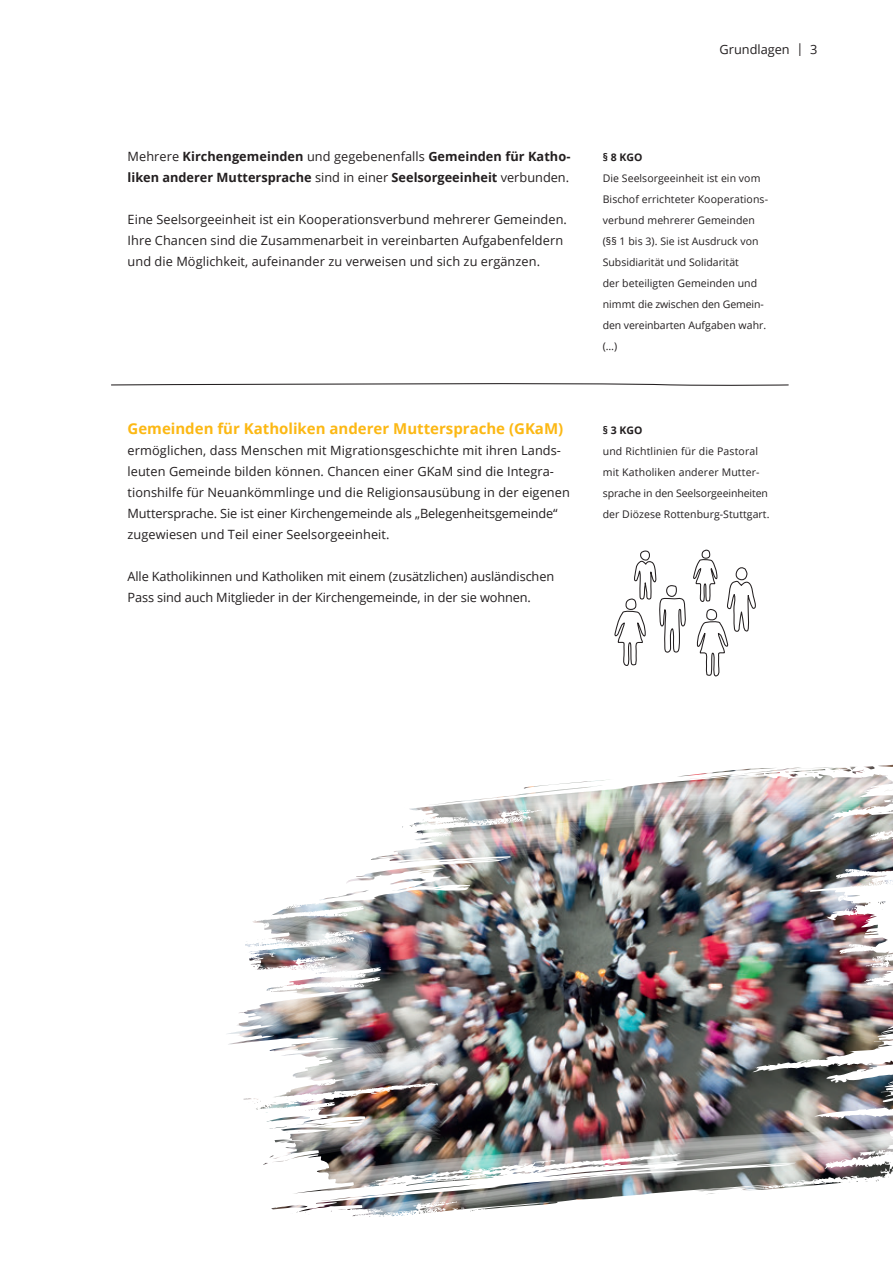
<style>
.page{position:relative;width:893px;height:1263px;background:#fff}
.page>*{position:absolute;margin:0;border:0;box-sizing:border-box;transform-origin:0 0}
.Zwischenüberschrifte{font:700 15px "Open Sans";color:#fcb814}
.Copytext{font:12.75px/21px "Open Sans";letter-spacing:.005em;color:#231f20}
.Copytext-2{font:700 12.75px/21px "Open Sans";color:#231f20}
.Copytext-3{font:10.5px/21px "Open Sans";letter-spacing:.005em;color:#231f20}
.Copytext-4{font:700 10.5px "Open Sans";letter-spacing:.005em;color:#231f20}
.s1{font-weight:400}
</style>
<div class="page">
<img style="left:356px;top:1200px;width:217px;height:16px">
<img style="left:227px;top:770px;width:666px;height:430px">
<svg style="left:614px;top:549px;width:142px;height:128px"></svg>
<svg style="left:111px;top:383px;width:678px;height:3px"></svg>
<p class="Copytext" style="left:720px;top:39px;width:99px">Grundlagen | 3</p>
<p class="Copytext-2" style="left:128px;top:146px;width:444px"><span class="s1">Mehrere</span> Kirchengemeinden <span class="s1">und gegebenenfalls</span> Gemeinden für Katho&shy;liken anderer Muttersprache <span class="s1">sind in einer</span> Seelsorgeeinheit <span class="s1">verbunden.</span></p>
<p class="Copytext" style="left:128px;top:209px;width:441px">Eine Seelsorgeeinheit ist ein Kooperationsverbund mehrerer Gemeinden.<br>Ihre Chancen sind die Zusammenarbeit in vereinbarten Aufgabenfeldern und die Möglichkeit, aufeinander zu verweisen und sich zu ergänzen.</p>
<p class="Zwischenüberschrifte" style="left:128px;top:418px;width:437px">Gemeinden für Katholiken anderer Muttersprache (GKaM)</p>
<p class="Copytext" style="left:128px;top:440px;width:435px">ermöglichen, dass Menschen mit Migrationsgeschichte mit ihren Lands&shy;leuten Gemeinde bilden können. Chancen einer GKaM sind die Integra-</p>
<p class="Copytext" style="left:128px;top:482px;width:444px">tionshilfe für Neuankömmlinge und die Religionsausübung in der eigenen<br>Muttersprache. Sie ist einer Kirchengemeinde als „Belegenheitsgemeinde“ zugewiesen und Teil einer Seelsorgeeinheit.</p>
<p class="Copytext" style="left:128px;top:566px;width:428px">Alle Katholikinnen und Katholiken mit einem (zusätzlichen) ausländischen<br>Pass sind auch Mitglieder in der Kirchengemeinde, in der sie wohnen.</p>
<p class="Copytext-4" style="left:603px;top:150px;width:41px">§ 8 KGO</p>
<p class="Copytext-3" style="left:603px;top:168px;width:167px">Die Seelsorgeeinheit ist ein vom<br>Bischof errichteter Kooperations&shy;verbund mehrerer Gemeinden (§§ 1 bis 3). Sie ist Ausdruck von<br>Subsidiarität und Solidarität<br>der beteiligten Gemeinden und nimmt die zwischen den Gemein&shy;den vereinbarten Aufgaben wahr. (…)</p>
<p class="Copytext-4" style="left:603px;top:423px;width:41px">§ 3 KGO</p>
<p class="Copytext-3" style="left:603px;top:441px;width:168px">und Richtlinien für die Pastoral mit Katholiken anderer Mutter&shy;sprache in den Seelsorgeeinheiten der Diözese Rottenburg-Stuttgart.</p>
</div>
